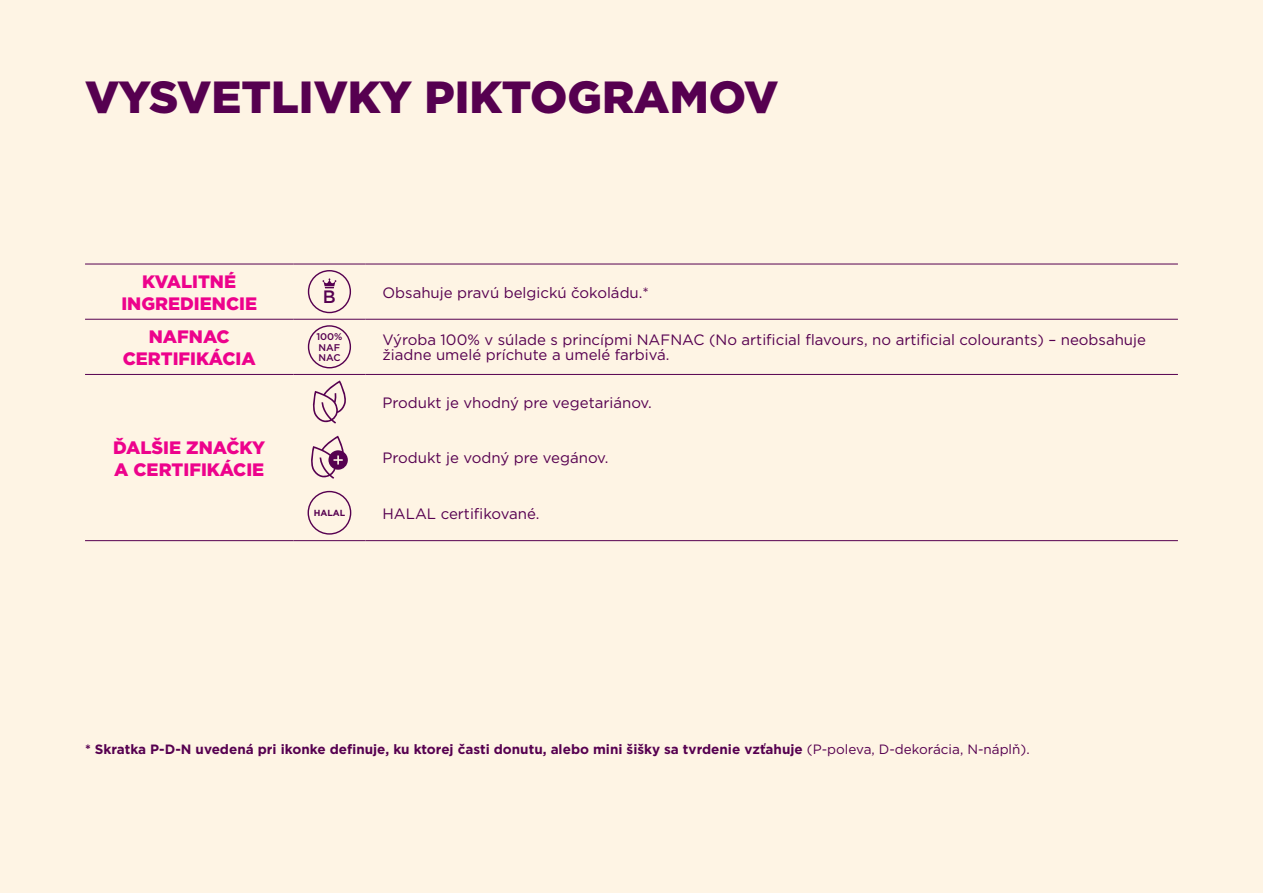
<style>
.page{position:relative;width:1263px;height:893px;background:#fef4e4}
.page>*{position:absolute;margin:0;border:0;box-sizing:border-box;transform-origin:0 0}
.Headlines{font:900 45px "Gotham";color:#560050}
.Product_name{font:900 18px/22.5px "Gotham";color:#ed028c;text-align:center}
.t1{font:500 18px "Gotham";color:#560050}
.Headlines-2{font:15px/15px "Gotham";color:#560050}
.Product_name-2{font:700 13.5px "Gotham";color:#560050}
.t2{font:500 9.75px/10.4px "Gotham";color:#560050}
.t3{font:700 8.85px "Gotham";color:#560050}
.s1{font-weight:400}
</style>
<div class="page">
<hr style="left:85px;top:540px;width:208px;height:1px;background:#560050">
<hr style="left:85px;top:264px;width:208px;height:1px;background:#560050">
<hr style="left:293px;top:264px;width:72px;height:1px;background:#560050">
<hr style="left:365px;top:264px;width:813px;height:1px;background:#560050">
<hr style="left:85px;top:319px;width:208px;height:1px;background:#560050">
<hr style="left:293px;top:319px;width:72px;height:1px;background:#560050">
<hr style="left:365px;top:319px;width:813px;height:1px;background:#560050">
<hr style="left:85px;top:374px;width:208px;height:1px;background:#560050">
<hr style="left:293px;top:374px;width:72px;height:1px;background:#560050">
<hr style="left:365px;top:374px;width:813px;height:1px;background:#560050">
<hr style="left:293px;top:540px;width:72px;height:1px;background:#560050">
<hr style="left:365px;top:540px;width:813px;height:1px;background:#560050">
<div style="left:308px;top:270px;width:43px;height:43px;border:1px solid #560050;border-radius:50%"></div>
<svg style="left:322px;top:278px;width:14px;height:10px"></svg>
<div style="left:308px;top:325px;width:43px;height:43px;border:1px solid #560050;border-radius:50%"></div>
<svg style="left:312px;top:380px;width:34px;height:44px"></svg>
<svg style="left:311px;top:436px;width:37px;height:43px"></svg>
<div style="left:308px;top:491px;width:43px;height:44px;border:1px solid #560050;border-radius:50%"></div>
<p class="Headlines" style="left:85px;top:66px;width:695px">VYSVETLIVKY PIKTOGRAMOV</p>
<p class="Product_name" style="left:121px;top:270px;width:137px">KVALITNÉ<br>INGREDIENCIE</p>
<p class="t1" style="left:323px;top:285px;width:14px">B</p>
<p class="Headlines-2" style="left:382px;top:284px;width:268px">Obsahuje pravú belgickú čokoládu.*</p>
<p class="Product_name" style="left:123px;top:325px;width:135px">NAFNAC<br>CERTIFIKÁCIA</p>
<p class="t2" style="left:316px;top:331px;width:28px">100%<br>NAF<br>NAC</p>
<p class="Headlines-2" style="left:382px;top:332px;width:765px">Výroba 100% v súlade s princípmi NAFNAC (No artificial flavours, no artificial colourants) – neobsahuje žiadne umelé príchute a umelé farbivá.</p>
<p class="Product_name" style="left:113px;top:437px;width:153px;line-height:21.6px;text-align:left">ĎALŠIE ZNAČKY<br>A CERTIFIKÁCIE</p>
<p class="Headlines-2" style="left:382px;top:395px;width:271px">Produkt je vhodný pre vegetariánov.</p>
<p class="Headlines-2" style="left:382px;top:450px;width:227px">Produkt je vodný pre vegánov.</p>
<p class="t3" style="left:314px;top:507px;width:33px">HALAL</p>
<p class="Headlines-2" style="left:382px;top:506px;width:159px">HALAL certifikované.</p>
<p class="Product_name-2" style="left:85px;top:740px;width:946px">* Skratka P-D-N uvedená pri ikonke definuje, ku ktorej časti donutu, alebo mini šišky sa tvrdenie vzťahuje <span class="s1">(P-poleva, D-dekorácia, N-náplň).</span></p>
</div>
